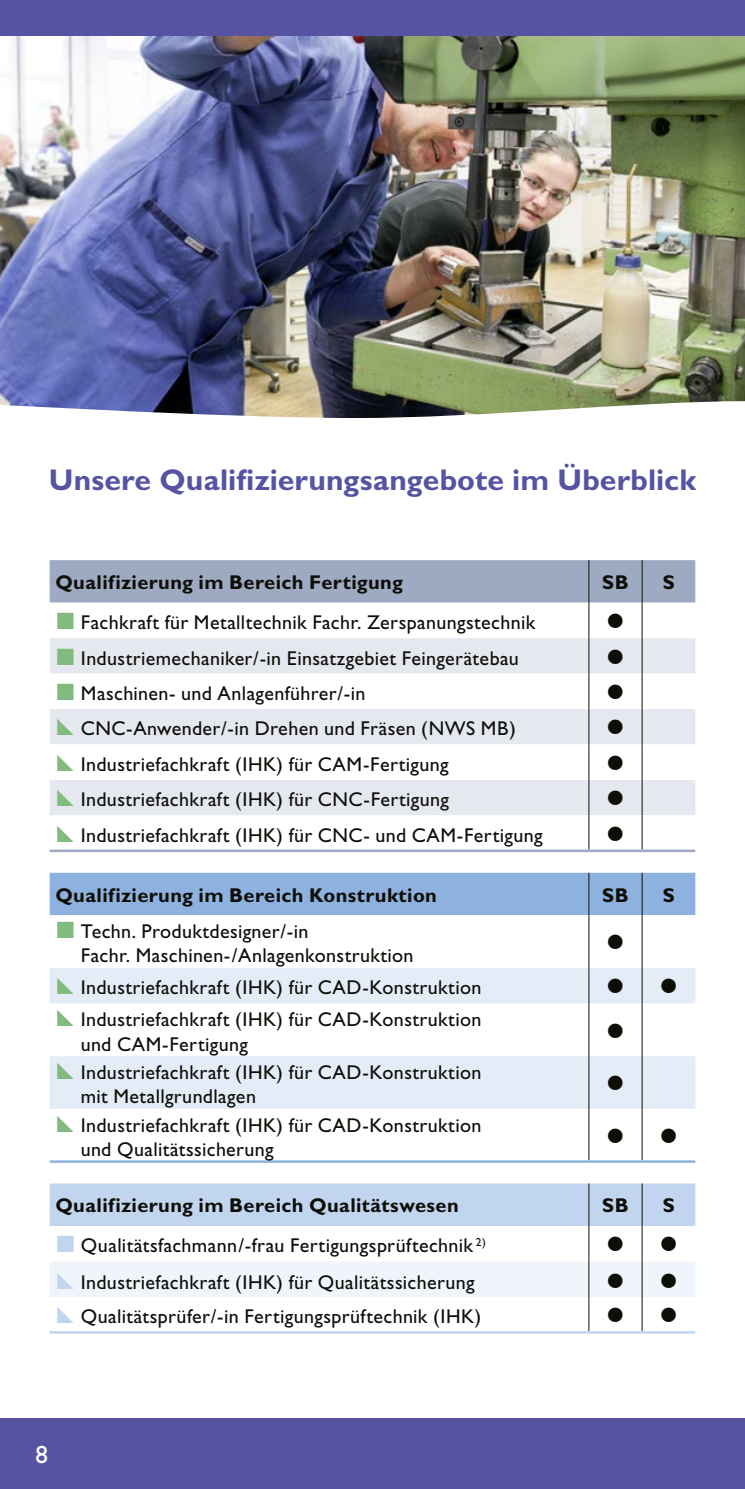
<style>
.page{position:relative;width:745px;height:1489px;background:#fff}
.page>*{position:absolute;margin:0;border:0;box-sizing:border-box;transform-origin:0 0}
.t1{font:700 30px "Gill Sans";letter-spacing:.005em;color:#5653a3}
.t2{font:25px "Gill Sans";color:#fff}
.t3{font:20px/35.5px "Gill Sans";letter-spacing:.02em;color:#0e0e09}
.t4{font:700 20px "Gill Sans";letter-spacing:.02em;color:#0e0e09}
</style>
<div class="page">
<img style="left:0;top:36px;width:744px;height:382px">
<div style="left:50px;top:638px;width:644px;height:35px;background:#e5e8ef"></div>
<svg style="left:50px;top:673px;width:644px;height:176px"></svg>
<hr style="left:588px;top:638px;width:1px;height:35px;background:#0e0e09">
<hr style="left:641px;top:638px;width:1px;height:35px;background:#0e0e09">
<hr style="left:588px;top:673px;width:1px;height:36px;background:#0e0e09">
<hr style="left:641px;top:673px;width:1px;height:36px;background:#0e0e09">
<hr style="left:588px;top:709px;width:1px;height:35px;background:#0e0e09">
<hr style="left:641px;top:709px;width:1px;height:35px;background:#0e0e09">
<hr style="left:588px;top:744px;width:1px;height:36px;background:#0e0e09">
<hr style="left:641px;top:744px;width:1px;height:36px;background:#0e0e09">
<hr style="left:588px;top:780px;width:1px;height:35px;background:#0e0e09">
<hr style="left:641px;top:780px;width:1px;height:35px;background:#0e0e09">
<hr style="left:588px;top:815px;width:1px;height:34px;background:#0e0e09">
<hr style="left:641px;top:815px;width:1px;height:34px;background:#0e0e09">
<hr style="left:50px;top:849px;width:538px;height:3px;background:#9daac1">
<hr style="left:588px;top:849px;width:53px;height:3px;background:#9daac1">
<hr style="left:641px;top:849px;width:53px;height:3px;background:#9daac1">
<div style="left:50px;top:872px;width:644px;height:43px;background:#8eb2df"></div>
<svg style="left:50px;top:915px;width:644px;height:245px"></svg>
<svg style="left:50px;top:967px;width:644px;height:141px;fill:#e4ecf8"></svg>
<hr style="left:588px;top:872px;width:1px;height:43px;background:#0e0e09">
<hr style="left:641px;top:872px;width:1px;height:43px;background:#0e0e09">
<hr style="left:588px;top:915px;width:1px;height:52px;background:#0e0e09">
<hr style="left:641px;top:915px;width:1px;height:52px;background:#0e0e09">
<hr style="left:588px;top:967px;width:1px;height:36px;background:#0e0e09">
<hr style="left:641px;top:967px;width:1px;height:36px;background:#0e0e09">
<hr style="left:588px;top:1003px;width:1px;height:53px;background:#0e0e09">
<hr style="left:641px;top:1003px;width:1px;height:53px;background:#0e0e09">
<hr style="left:588px;top:1056px;width:1px;height:52px;background:#0e0e09">
<hr style="left:641px;top:1056px;width:1px;height:52px;background:#0e0e09">
<hr style="left:588px;top:1108px;width:1px;height:52px;background:#0e0e09">
<hr style="left:641px;top:1108px;width:1px;height:52px;background:#0e0e09">
<hr style="left:50px;top:1160px;width:538px;height:2px;background:#8eb2df">
<hr style="left:588px;top:1160px;width:53px;height:2px;background:#8eb2df">
<hr style="left:641px;top:1160px;width:53px;height:2px;background:#8eb2df">
<div style="left:50px;top:1183px;width:644px;height:42px;background:#c1d5ef"></div>
<svg style="left:50px;top:1225px;width:644px;height:105px"></svg>
<hr style="left:588px;top:1183px;width:1px;height:42px;background:#0e0e09">
<hr style="left:641px;top:1183px;width:1px;height:42px;background:#0e0e09">
<hr style="left:588px;top:1225px;width:1px;height:36px;background:#0e0e09">
<hr style="left:641px;top:1225px;width:1px;height:36px;background:#0e0e09">
<hr style="left:588px;top:1296px;width:1px;height:34px;background:#0e0e09">
<hr style="left:641px;top:1296px;width:1px;height:34px;background:#0e0e09">
<hr style="left:50px;top:1330px;width:538px;height:3px;background:#c1d5ef">
<hr style="left:588px;top:1330px;width:53px;height:3px;background:#c1d5ef">
<hr style="left:641px;top:1330px;width:53px;height:3px;background:#c1d5ef">
<div style="left:0;top:0;width:744px;height:36px;background:#5653a3"></div>
<div style="left:0;top:1417px;width:744px;height:71px;background:#5653a3"></div>
<svg style="left:50px;top:560px;width:644px;height:78px"></svg>
<svg style="left:57px;top:648px;width:16px;height:16px"></svg>
<svg style="left:608px;top:649px;width:14px;height:14px"></svg>
<svg style="left:57px;top:683px;width:16px;height:17px"></svg>
<svg style="left:608px;top:684px;width:14px;height:15px"></svg>
<svg style="left:57px;top:719px;width:16px;height:16px"></svg>
<svg style="left:608px;top:719px;width:14px;height:15px"></svg>
<svg style="left:57px;top:754px;width:16px;height:16px"></svg>
<svg style="left:608px;top:755px;width:14px;height:15px"></svg>
<svg style="left:57px;top:789px;width:16px;height:17px"></svg>
<svg style="left:608px;top:790px;width:14px;height:15px"></svg>
<svg style="left:57px;top:825px;width:16px;height:16px"></svg>
<svg style="left:608px;top:826px;width:14px;height:14px"></svg>
<svg style="left:57px;top:921px;width:16px;height:17px"></svg>
<svg style="left:608px;top:934px;width:14px;height:15px"></svg>
<svg style="left:57px;top:977px;width:16px;height:17px"></svg>
<svg style="left:608px;top:978px;width:14px;height:15px"></svg>
<svg style="left:661px;top:978px;width:14px;height:15px"></svg>
<svg style="left:57px;top:1009px;width:16px;height:17px"></svg>
<svg style="left:608px;top:1022px;width:14px;height:15px"></svg>
<svg style="left:57px;top:1062px;width:16px;height:17px"></svg>
<svg style="left:608px;top:1075px;width:14px;height:15px"></svg>
<svg style="left:57px;top:1115px;width:16px;height:16px"></svg>
<svg style="left:608px;top:1128px;width:14px;height:14px"></svg>
<svg style="left:661px;top:1128px;width:14px;height:14px"></svg>
<svg style="left:57px;top:1235px;width:16px;height:17px"></svg>
<svg style="left:608px;top:1236px;width:14px;height:15px"></svg>
<svg style="left:661px;top:1236px;width:14px;height:15px"></svg>
<div style="left:50px;top:1261px;width:644px;height:35px;background:#f0f5fc"></div>
<svg style="left:57px;top:1306px;width:16px;height:17px"></svg>
<svg style="left:608px;top:1307px;width:14px;height:15px"></svg>
<svg style="left:661px;top:1307px;width:14px;height:15px"></svg>
<h1 class="t1" style="left:49px;top:462px;width:648px">Unsere Qualifizierungsangebote im Überblick</h1>
<p class="t4" style="left:55px;top:570px;width:349px">Qualifizierung im Bereich Fertigung</p>
<p class="t4" style="left:601px;top:570px;width:28px">SB</p>
<p class="t4" style="left:662px;top:570px;width:14px">S</p>
<p class="t3" style="left:81px;top:604px;width:463px">Fachkraft für Metalltechnik Fachr. Zerspanungstechnik Industriemechaniker/-in Einsatzgebiet Feingerätebau Maschinen- und Anlagenführer/-in<br>CNC-Anwender/-in Drehen und Fräsen (NWS MB)<br>Industriefachkraft (IHK) für CAM-Fertigung Industriefachkraft (IHK) für CNC-Fertigung Industriefachkraft (IHK) für CNC- und CAM-Fertigung</p>
<p class="t4" style="left:55px;top:882px;width:383px">Qualifizierung im Bereich Konstruktion</p>
<p class="t4" style="left:601px;top:882px;width:28px">SB</p>
<p class="t4" style="left:662px;top:882px;width:14px">S</p>
<p class="t3" style="left:81px;top:919px;width:334px;line-height:24px">Techn. Produktdesigner/-in<br>Fachr. Maschinen-/Anlagenkonstruktion</p>
<p class="t3" style="left:81px;top:971px;width:402px;line-height:32px">Industriefachkraft (IHK) für CAD-Konstruktion<br>Industriefachkraft (IHK) für CAD-Konstruktion</p>
<p class="t3" style="left:81px;top:1029px;width:402px;line-height:28.8px">und CAM-Fertigung<br>Industriefachkraft (IHK) für CAD-Konstruktion</p>
<p class="t3" style="left:81px;top:1082px;width:402px;line-height:28.8px">mit Metallgrundlagen<br>Industriefachkraft (IHK) für CAD-Konstruktion</p>
<p class="t3" style="left:81px;top:1131px;width:194px">und Qualitätssicherung</p>
<p class="t4" style="left:55px;top:1193px;width:404px">Qualifizierung im Bereich Qualitätswesen</p>
<p class="t4" style="left:601px;top:1193px;width:28px">SB</p>
<p class="t4" style="left:662px;top:1193px;width:14px">S</p>
<p class="t3" style="left:81px;top:1227px;width:406px">Qualitätsfachmann/-frau Fertigungsprüftechnik <sup>2)<br></sup>Industriefachkraft (IHK) für Qualitätssicherung<br>Qualitätsprüfer/-in Fertigungsprüftechnik (IHK)</p>
<p class="t2" style="left:35px;top:1439px;width:14px">8</p>
</div>
